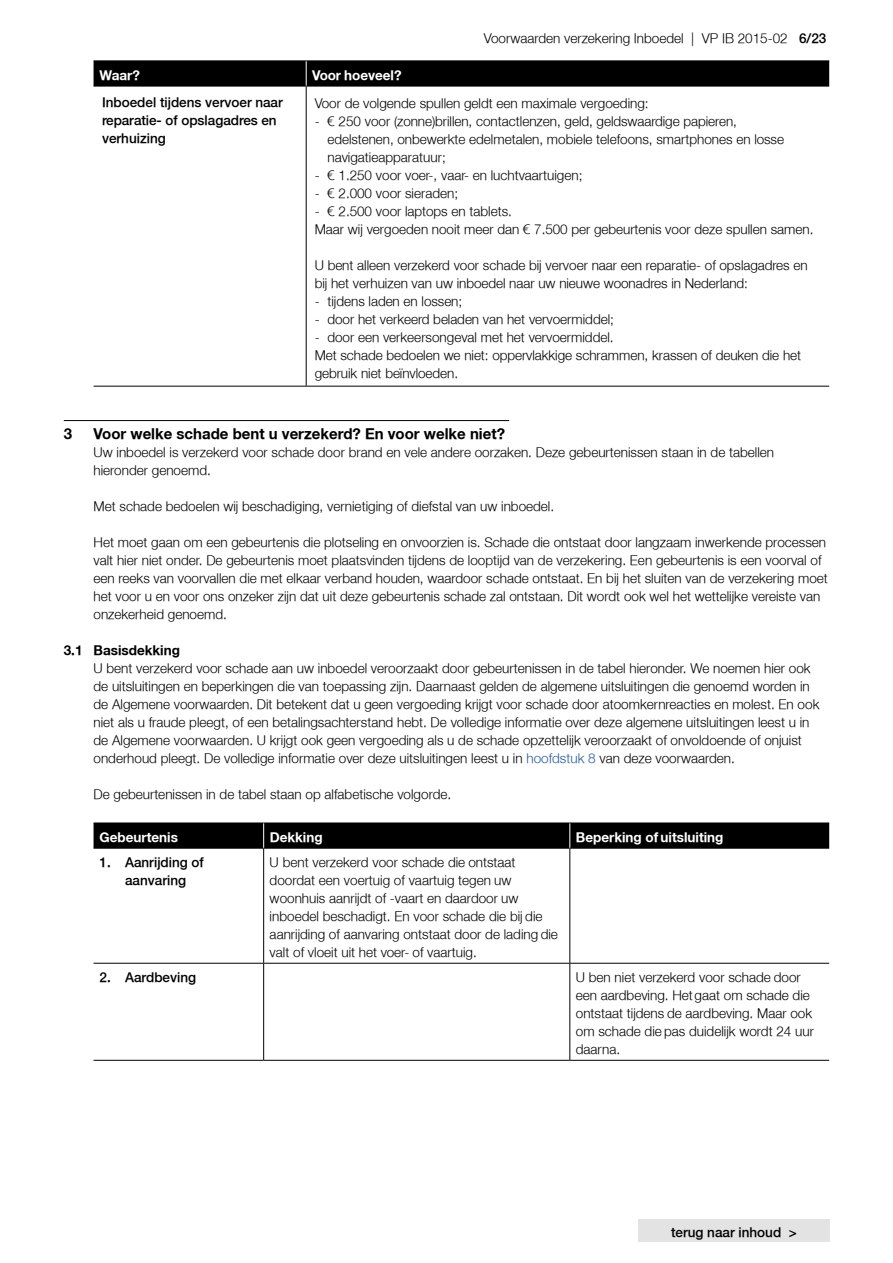
<style>
.page{position:relative;width:893px;height:1263px;background:#fff}
.page>*{position:absolute;margin:0;border:0;box-sizing:border-box;transform-origin:0 0}
.t1{font:700 15px "Fortis Helvetica";color:#000}
.t2{font:300 13.5px/18px "Fortis Helvetica";color:#000}
.t3{font:300 13.5px/18px "Fortis Helvetica";color:#000}
.t4{font:700 13.5px "Fortis Helvetica";color:#fff}
.t5{font:700 13.5px "Fortis Helvetica";color:#000}
.s1{font-style:inherit}
.s2{color:#275b9b}
</style>
<div class="page">
<div style="left:638px;top:1219px;width:192px;height:23px;background:#e3e3e3"></div>
<hr style="left:64px;top:420px;width:445px;height:1px;background:#000">
<hr style="left:94px;top:86px;width:212px;height:1px;background:#000">
<hr style="left:306px;top:86px;width:523px;height:1px;background:#000">
<hr style="left:94px;top:386px;width:212px;height:1px;background:#000">
<hr style="left:306px;top:86px;width:1px;height:300px;background:#000">
<hr style="left:306px;top:386px;width:523px;height:1px;background:#000">
<div style="left:94px;top:61px;width:735px;height:25px;background:#000"></div>
<hr style="left:94px;top:848px;width:170px;height:1px;background:#000">
<hr style="left:264px;top:848px;width:306px;height:1px;background:#000">
<hr style="left:570px;top:848px;width:259px;height:1px;background:#000">
<hr style="left:263px;top:848px;width:1px;height:115px;background:#000">
<hr style="left:569px;top:848px;width:1px;height:115px;background:#000">
<hr style="left:94px;top:963px;width:170px;height:1px;background:#000">
<hr style="left:263px;top:963px;width:1px;height:97px;background:#000">
<hr style="left:264px;top:963px;width:306px;height:1px;background:#000">
<hr style="left:569px;top:963px;width:1px;height:97px;background:#000">
<hr style="left:570px;top:963px;width:259px;height:1px;background:#000">
<hr style="left:94px;top:1060px;width:170px;height:1px;background:#000">
<hr style="left:264px;top:1060px;width:306px;height:1px;background:#000">
<hr style="left:570px;top:1060px;width:259px;height:1px;background:#000">
<div style="left:94px;top:823px;width:735px;height:25px;background:#000"></div>
<p class="t2" style="left:484px;top:29px;width:344px">Voorwaarden verzekering Inboedel | VP IB 2015-02 <span class="s1">6/23</span></p>
<p class="t4" style="left:100px;top:67px;width:42px">Waar?</p>
<p class="t4" style="left:312px;top:67px;width:91px">Voor hoeveel?</p>
<p class="t3" style="left:102px;top:94px;width:182px">Inboedel tijdens vervoer naar reparatie- of opslagadres en verhuizing</p>
<p class="t2" style="left:315px;top:94px;width:335px">Voor de volgende spullen geldt een maximale vergoeding:</p>
<p class="t2" style="left:327px;top:112px;width:458px;text-indent:-13px">- € 250 voor (zonne)brillen, contactlenzen, geld, geldswaardige papieren, edelstenen, onbewerkte edelmetalen, mobiele telefoons, smartphones en losse navigatieapparatuur;</p>
<p class="t2" style="left:315px;top:166px;width:269px">- € 1.250 voor voer-, vaar- en luchtvaartuigen;</p>
<p class="t2" style="left:315px;top:184px;width:145px">- € 2.000 voor sieraden;</p>
<p class="t2" style="left:315px;top:202px;width:500px">- € 2.500 voor laptops en tablets.<br>Maar wij vergoeden nooit meer dan € 7.500 per gebeurtenis voor deze spullen samen.</p>
<p class="t2" style="left:315px;top:256px;width:495px">U bent alleen verzekerd voor schade bij vervoer naar een reparatie- of opslagadres en bij het verhuizen van uw inboedel naar uw nieuwe woonadres in Nederland:</p>
<p class="t2" style="left:315px;top:292px;width:149px">- tijdens laden en lossen;</p>
<p class="t2" style="left:315px;top:310px;width:301px">- door het verkeerd beladen van het vervoermiddel;</p>
<p class="t2" style="left:315px;top:328px;width:488px">- door een verkeersongeval met het vervoermiddel.<br>Met schade bedoelen we niet: oppervlakkige schrammen, krassen of deuken die het gebruik niet beïnvloeden.</p>
<p class="t1" style="left:64px;top:424px;width:10px">3</p>
<p class="t1" style="left:94px;top:424px;width:413px">Voor welke schade bent u verzekerd? En voor welke niet?</p>
<p class="t2" style="left:94px;top:443px;width:682px">Uw inboedel is verzekerd voor schade door brand en vele andere oorzaken. Deze gebeurtenissen staan in de tabellen hieronder genoemd.</p>
<p class="t2" style="left:94px;top:497px;width:462px">Met schade bedoelen wij beschadiging, vernietiging of diefstal van uw inboedel.</p>
<p class="t2" style="left:94px;top:533px;width:736px">Het moet gaan om een gebeurtenis die plotseling en onvoorzien is. Schade die ontstaat door langzaam inwerkende processen valt hier niet onder. De gebeurtenis moet plaatsvinden tijdens de looptijd van de verzekering. Een gebeurtenis is een voorval of een reeks van voorvallen die met elkaar verband houden, waardoor schade ontstaat. En bij het sluiten van de verzekering moet het voor u en voor ons onzeker zijn dat uit deze gebeurtenis schade zal ontstaan. Dit wordt ook wel het wettelijke vereiste van onzekerheid genoemd.</p>
<p class="t5" style="left:64px;top:641px;width:118px">3.1 Basisdekking</p>
<p class="t2" style="left:94px;top:659px;width:727px">U bent verzekerd voor schade aan uw inboedel veroorzaakt door gebeurtenissen in de tabel hieronder. We noemen hier ook de uitsluitingen en beperkingen die van toepassing zijn. Daarnaast gelden de algemene uitsluitingen die genoemd worden in de Algemene voorwaarden. Dit betekent dat u geen vergoeding krijgt voor schade door atoomkernreacties en molest. En ook niet als u fraude pleegt, of een betalingsachterstand hebt. De volledige informatie over deze algemene uitsluitingen leest u in de Algemene voorwaarden. U krijgt ook geen vergoeding als u de schade opzettelijk veroorzaakt of onvoldoende of onjuist onderhoud pleegt. De volledige informatie over deze uitsluitingen leest u in <span class="s2">hoofdstuk 8</span> van deze voorwaarden.</p>
<p class="t2" style="left:94px;top:785px;width:359px">De gebeurtenissen in de tabel staan op alfabetische volgorde.</p>
<p class="t4" style="left:100px;top:829px;width:80px">Gebeurtenis</p>
<p class="t4" style="left:270px;top:829px;width:54px">Dekking</p>
<p class="t4" style="left:576px;top:829px;width:149px">Beperking of uitsluiting</p>
<p class="t3" style="left:100px;top:854px;width:106px;text-align:center">1. Aanrijding of aanvaring</p>
<p class="t2" style="left:270px;top:854px;width:290px">U bent verzekerd voor schade die ontstaat doordat een voertuig of vaartuig tegen uw woonhuis aanrijdt of -vaart en daardoor uw inboedel beschadigt. En voor schade die bij die aanrijding of aanvaring ontstaat door de lading die valt of vloeit uit het voer- of vaartuig.</p>
<p class="t3" style="left:100px;top:969px;width:98px">2. Aardbeving</p>
<p class="t2" style="left:576px;top:969px;width:240px">U ben niet verzekerd voor schade door een aardbeving. Het gaat om schade die ontstaat tijdens de aardbeving. Maar ook om schade die pas duidelijk wordt 24 uur daarna.</p>
<p class="t3" style="left:671px;top:1224px;width:127px">terug naar inhoud &gt;</p>
</div>
